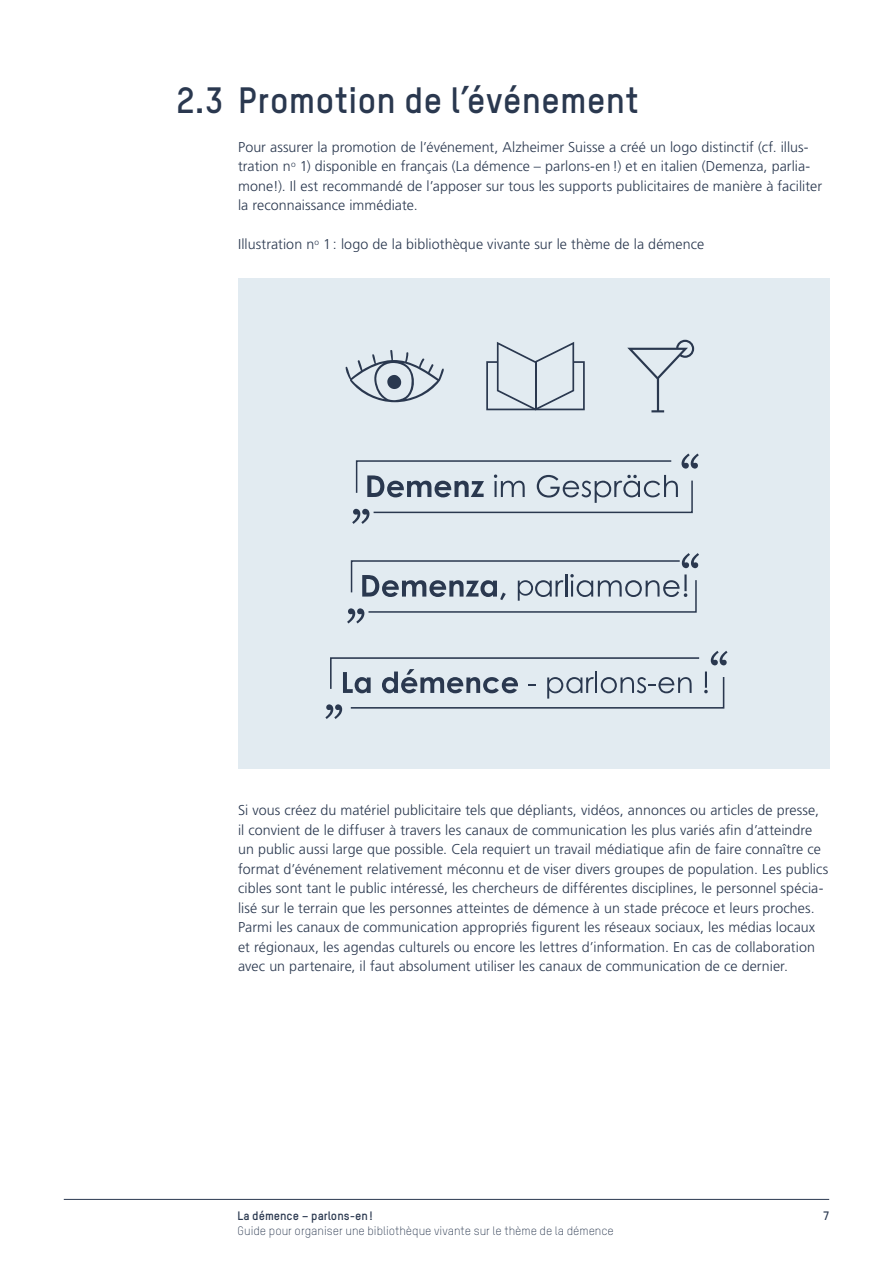
<style>
.page{position:relative;width:893px;height:1263px;background:#fff}
.page>*{position:absolute;margin:0;border:0;box-sizing:border-box;transform-origin:0 0}
.Titel{font:700 36px "TSTAR";color:#2a384f}
.Lauftext_FR{font:300 14.25px/19.5px "Frutiger";letter-spacing:.005em;color:#2a384f}
.t1{font:300 12px "TSTAR";color:#2a384f}
.t2{font:700 12px "TSTAR";color:#2a384f}
</style>
<div class="page">
<hr style="left:64px;top:1199px;width:765px;height:1px;background:#2a384f">
<div style="left:238px;top:278px;width:591px;height:490px;background:#e2ebf1"></div>
<svg style="left:346px;top:350px;width:98px;height:52px"></svg>
<svg style="left:486px;top:342px;width:99px;height:68px"></svg>
<hr style="left:535px;top:362px;width:1px;height:47px;background:#2a384f">
<svg style="left:627px;top:340px;width:67px;height:72px"></svg>
<svg style="left:352px;top:453px;width:347px;height:71px"></svg>
<svg style="left:325px;top:651px;width:402px;height:68px"></svg>
<svg style="left:347px;top:553px;width:352px;height:70px"></svg>
<p class="Titel" style="left:176px;top:77px;width:464px">2.3 Promotion de l’événement</p>
<p class="Lauftext_FR" style="left:238px;top:137px;width:585px">Pour assurer la promotion de l’événement, Alzheimer Suisse a créé un logo distinctif (cf. illus&shy;tration n<sup>o</sup> 1) disponible en français (La démence – parlons-en!) et en italien (Demenza, parlia&shy;mone!). Il est recommandé de l’apposer sur tous les supports publicitaires de manière à faciliter la reconnaissance immédiate.</p>
<p class="Lauftext_FR" style="left:238px;top:235px;width:468px">Illustration n<sup>o</sup> 1: logo de la bibliothèque vivante sur le thème de la démence</p>
<p class="Lauftext_FR" style="left:238px;top:800px;width:592px">Si vous créez du matériel publicitaire tels que dépliants, vidéos, annonces ou articles de presse, il convient de le diffuser à travers les canaux de communication les plus variés afin d’atteindre un public aussi large que possible. Cela requiert un travail médiatique afin de faire connaître ce format d’événement relativement méconnu et de viser divers groupes de population. Les publics cibles sont tant le public intéressé, les chercheurs de différentes disciplines, le personnel spécia&shy;lisé sur le terrain que les personnes atteintes de démence à un stade précoce et leurs proches.<br>Parmi les canaux de communication appropriés figurent les réseaux sociaux, les médias locaux et régionaux, les agendas culturels ou encore les lettres d’information. En cas de collaboration avec un partenaire, il faut absolument utiliser les canaux de communication de ce dernier.</p>
<p class="t2" style="left:238px;top:1208px;width:137px">La démence – parlons-en!</p>
<p class="t1" style="left:238px;top:1223px;width:378px">Guide pour organiser une bibliothèque vivante sur le thème de la démence</p>
<p class="t2" style="left:823px;top:1208px;width:8px">7</p>
</div>
